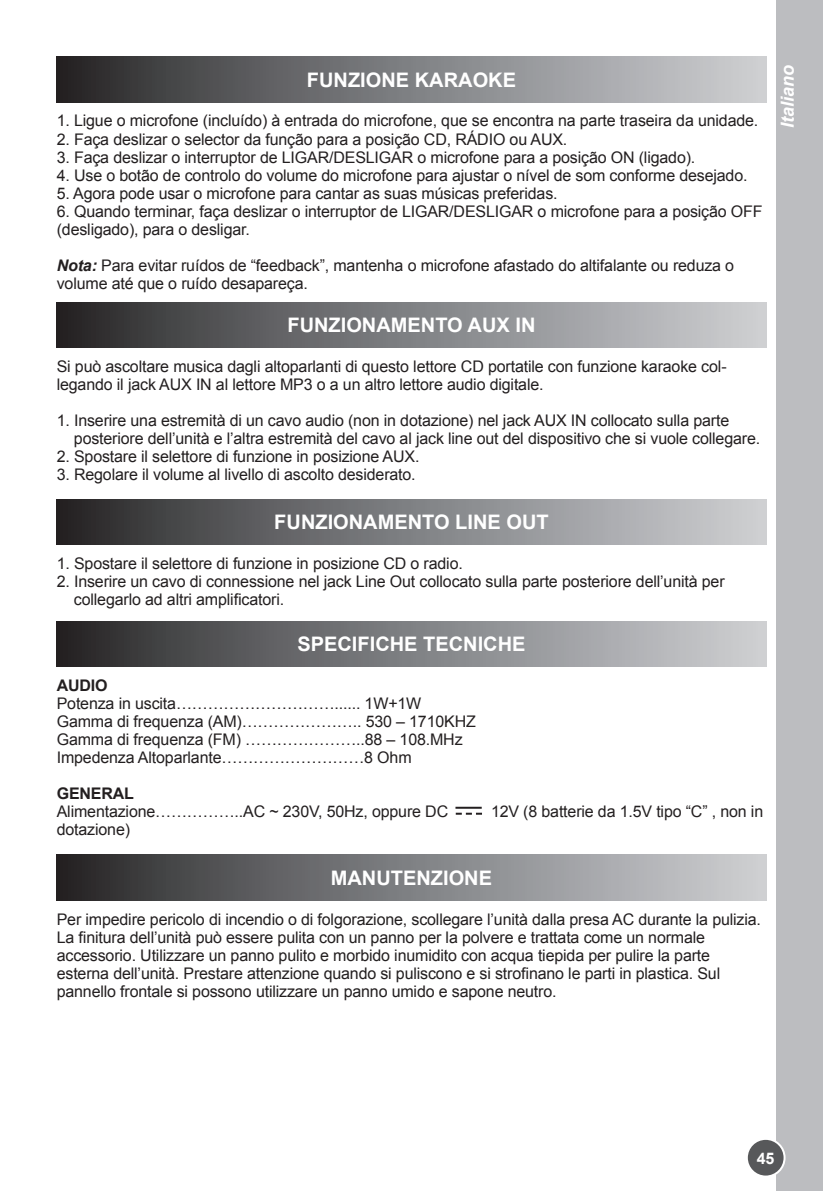
<style>
.page{position:relative;width:823px;height:1191px;background:#fff}
.page>*{position:absolute;margin:0;border:0;box-sizing:border-box;transform-origin:0 0}
.t1{font:700 20px "VU Arial";color:#fff}
.t2{font:italic 700 18px "VU Arial";color:#fff}
.t3{font:16px/18px "VU Arial";letter-spacing:-.01em;color:#231f20}
.t4{font:700 16px "VU Arial";letter-spacing:-.01em;color:#231f20}
.t5{font:700 16px "VU Arial";color:#fff}
.s1{font-weight:700;font-style:italic}
</style>
<div class="page">
<div style="left:775px;top:0;width:47px;height:1191px;background:#bcbdc0"></div>
<div style="left:746px;top:1138px;width:38px;height:38px;background:#57585a;border-radius:50%"></div>
<div style="left:745px;top:1137px;width:40px;height:40px;border:2px solid #fff;border-radius:50%"></div>
<div style="left:57px;top:302px;width:708px;height:45px;background:linear-gradient(to right,#2a2a2b,#d1d3d6)"></div>
<div style="left:57px;top:499px;width:708px;height:45px;background:linear-gradient(to right,#2a2a2b,#d1d3d6)"></div>
<div style="left:57px;top:621px;width:708px;height:46px;background:linear-gradient(to right,#2a2a2b,#d1d3d6)"></div>
<hr style="left:455px;top:806px;width:26px;height:2px;background:#231f20">
<svg style="left:455px;top:812px;width:26px;height:2px"></svg>
<div style="left:57px;top:855px;width:708px;height:45px;background:linear-gradient(to right,#2a2a2b,#d1d3d6)"></div>
<div style="left:57px;top:57px;width:708px;height:45px;background:linear-gradient(to right,#2a2a2b,#d1d3d6)"></div>
<p class="t1" style="left:307px;top:66px;width:210px">FUNZIONE KARAOKE</p>
<p class="t3" style="left:57px;top:112px;width:702px">1. Ligue o microfone (incluído) à entrada do microfone, que se encontra na parte traseira da unidade.</p>
<p class="t3" style="left:57px;top:130px;width:512px">2. Faça deslizar o selector da função para a posição CD, RÁDIO ou AUX.</p>
<p class="t3" style="left:57px;top:148px;width:639px">3. Faça deslizar o interruptor de LIGAR/DESLIGAR o microfone para a posição ON (ligado).</p>
<p class="t3" style="left:57px;top:166px;width:692px">4. Use o botão de controlo do volume do microfone para ajustar o nível de som conforme desejado.</p>
<p class="t3" style="left:57px;top:184px;width:502px">5. Agora pode usar o microfone para cantar as suas músicas preferidas.</p>
<p class="t3" style="left:57px;top:202px;width:707px">6. Quando terminar, faça deslizar o interruptor de LIGAR/DESLIGAR o microfone para a posição OFF (desligado), para o desligar.</p>
<p class="t3" style="left:57px;top:256px;width:678px"><span class="s1">Nota:</span> Para evitar ruídos de “feedback”, mantenha o microfone afastado do altifalante ou reduza o volume até que o ruído desapareça.</p>
<p class="t1" style="left:287px;top:312px;width:249px">FUNZIONAMENTO AUX IN</p>
<p class="t3" style="left:57px;top:357px;width:671px">Si può ascoltare musica dagli altoparlanti di questo lettore CD portatile con funzione karaoke col&shy;legando il jack AUX IN al lettore MP3 o a un altro lettore audio digitale.</p>
<p class="t3" style="left:74px;top:411px;width:687px;text-indent:-17px">1. Inserire una estremità di un cavo audio (non in dotazione) nel jack AUX IN collocato sulla parte posteriore dell’unità e l’altra estremità del cavo al jack line out del dispositivo che si vuole collegare.</p>
<p class="t3" style="left:57px;top:447px;width:364px">2. Spostare il selettore di funzione in posizione AUX.</p>
<p class="t3" style="left:57px;top:465px;width:360px">3. Regolare il volume al livello di ascolto desiderato.</p>
<p class="t1" style="left:274px;top:509px;width:276px">FUNZIONAMENTO LINE OUT</p>
<p class="t3" style="left:57px;top:554px;width:407px">1. Spostare il selettore di funzione in posizione CD o radio.</p>
<p class="t3" style="left:74px;top:572px;width:651px;text-indent:-17px">2. Inserire un cavo di connessione nel jack Line Out collocato sulla parte posteriore dell’unità per collegarlo ad altri amplificatori.</p>
<p class="t1" style="left:297px;top:631px;width:229px">SPECIFICHE TECNICHE</p>
<p class="t4" style="left:57px;top:675px;width:52px">AUDIO</p>
<p class="t3" style="left:57px;top:695px;width:420px">Potenza in uscita…………………………...... 1W+1W Gamma di frequenza (AM)………………….. 530 – 1710KHZ Gamma di frequenza (FM) …………………..88 – 108.MHz Impedenza Altoparlante………………………8 Ohm</p>
<p class="t4" style="left:57px;top:783px;width:79px">GENERAL</p>
<p class="t3" style="left:57px;top:803px;width:393px">Alimentazione……………..AC ~ 230V, 50Hz, oppure DC</p>
<p class="t3" style="left:490px;top:803px;width:273px">12V (8 batterie da 1.5V tipo “C” , non in</p>
<p class="t3" style="left:57px;top:821px;width:75px">dotazione)</p>
<p class="t1" style="left:330px;top:864px;width:163px">MANUTENZIONE</p>
<p class="t3" style="left:57px;top:910px;width:705px">Per impedire pericolo di incendio o di folgorazione, scollegare l’unità dalla presa AC durante la pulizia.<br>La finitura dell’unità può essere pulita con un panno per la polvere e trattata come un normale accessorio. Utilizzare un panno pulito e morbido inumidito con acqua tiepida per pulire la parte esterna dell’unità. Prestare attenzione quando si puliscono e si strofinano le parti in plastica. Sul pannello frontale si possono utilizzare un panno umido e sapone neutro.</p>
<p class="t2" style="left:775px;top:128px;width:65px;rotate:-90deg">Italiano</p>
<p class="t5" style="left:756px;top:1148px;width:19px">45</p>
</div>
